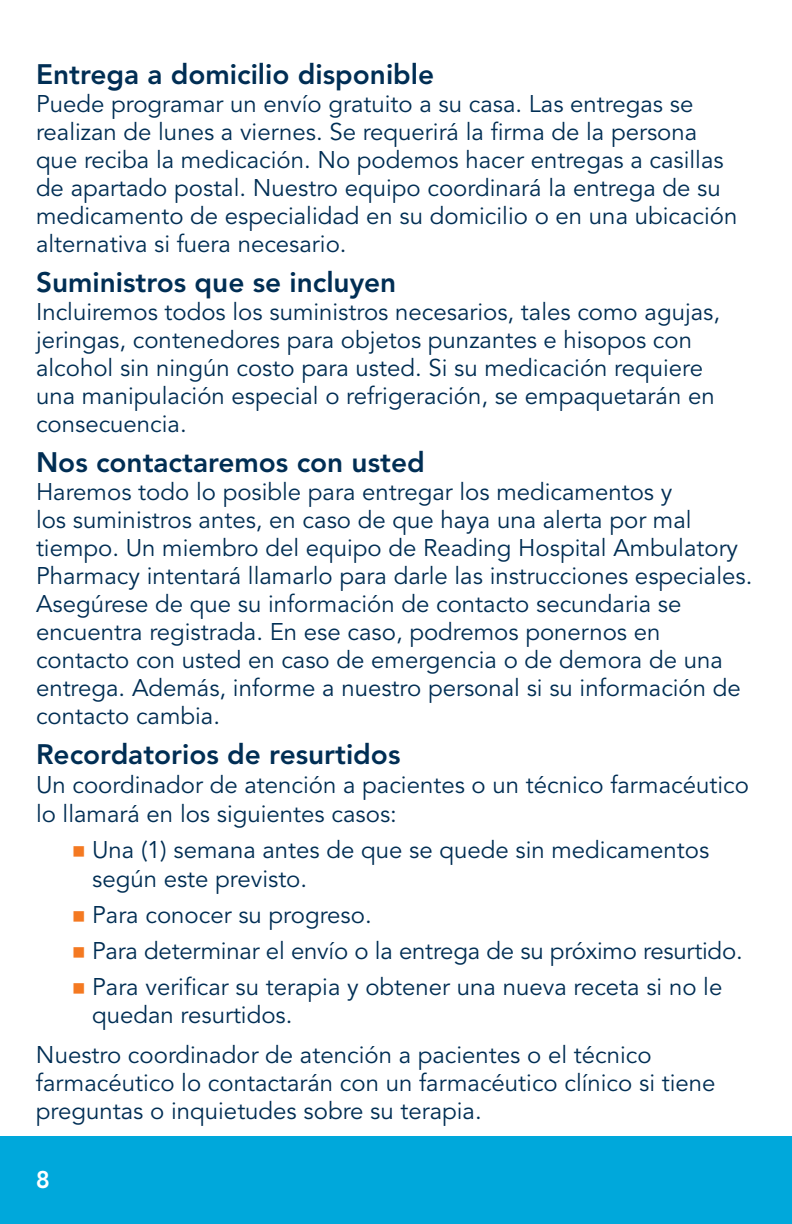
<style>
.page{position:relative;width:792px;height:1224px;background:#fff}
.page>*{position:absolute;margin:0;border:0;box-sizing:border-box;transform-origin:0 0}
.t1{font:800 28px "Avenir LT Std";color:#002e54}
.t2{font:24px/28px "Avenir LT Std";color:#002e54}
.t3{font:800 24px "Avenir LT Std";color:#fff}
.s1{color:#f47921}
</style>
<div class="page">
<div style="left:0;top:1136px;width:792px;height:88px;background:#00a8db"></div>
<p class="t1" style="left:36px;top:58px;width:400px">Entrega a domicilio disponible</p>
<p class="t2" style="left:36px;top:91px;width:703px">Puede programar un envío gratuito a su casa. Las entregas se realizan de lunes a viernes. Se requerirá la frma de la persona que reciba la medicación. No podemos hacer entregas a casillas de apartado postal. Nuestro equipo coordinará la entrega de su medicamento de especialidad en su domicilio o en una ubicación alternativa si fuera necesario.</p>
<p class="t1" style="left:36px;top:266px;width:362px">Suministros que se incluyen</p>
<p class="t2" style="left:36px;top:299px;width:686px">Incluiremos todos los suministros necesarios, tales como agujas, jeringas, contenedores para objetos punzantes e hisopos con alcohol sin ningún costo para usted. Si su medicación requiere una manipulación especial o refrigeración, se empaquetarán en consecuencia.</p>
<p class="t1" style="left:36px;top:446px;width:390px">Nos contactaremos con usted</p>
<p class="t2" style="left:36px;top:479px;width:718px">Haremos todo lo posible para entregar los medicamentos y<br>los suministros antes, en caso de que haya una alerta por mal tiempo. Un miembro del equipo de Reading Hospital Ambulatory Pharmacy intentará llamarlo para darle las instrucciones especiales.<br>Asegúrese de que su información de contacto secundaria se encuentra registrada. En ese caso, podremos ponernos en contacto con usted en caso de emergencia o de demora de una entrega. Además, informe a nuestro personal si su información de contacto cambia.</p>
<p class="t1" style="left:36px;top:738px;width:366px">Recordatorios de resurtidos</p>
<p class="t2" style="left:36px;top:771px;width:715px;line-height:28.8px">Un coordinador de atención a pacientes o un técnico farmacéutico lo llamará en los siguientes casos:</p>
<p class="t2" style="left:92px;top:836px;width:619px;line-height:28.8px;text-indent:-20px"><span class="s1">■</span> Una (1) semana antes de que se quede sin medicamentos según este previsto.</p>
<p class="t2" style="left:72px;top:901px;width:301px"><span class="s1">■</span> Para conocer su progreso.</p>
<p class="t2" style="left:72px;top:937px;width:672px"><span class="s1">■</span> Para determinar el envío o la entrega de su próximo resurtido.</p>
<p class="t2" style="left:92px;top:973px;width:632px;line-height:28.8px;text-indent:-20px"><span class="s1">■</span> Para verifcar su terapia y obtener una nueva receta si no le quedan resurtidos.</p>
<p class="t2" style="left:36px;top:1042px;width:681px">Nuestro coordinador de atención a pacientes o el técnico farmacéutico lo contactarán con un farmacéutico clínico si tiene preguntas o inquietudes sobre su terapia.</p>
<p class="t3" style="left:36px;top:1165px;width:16px">8</p>
</div>
